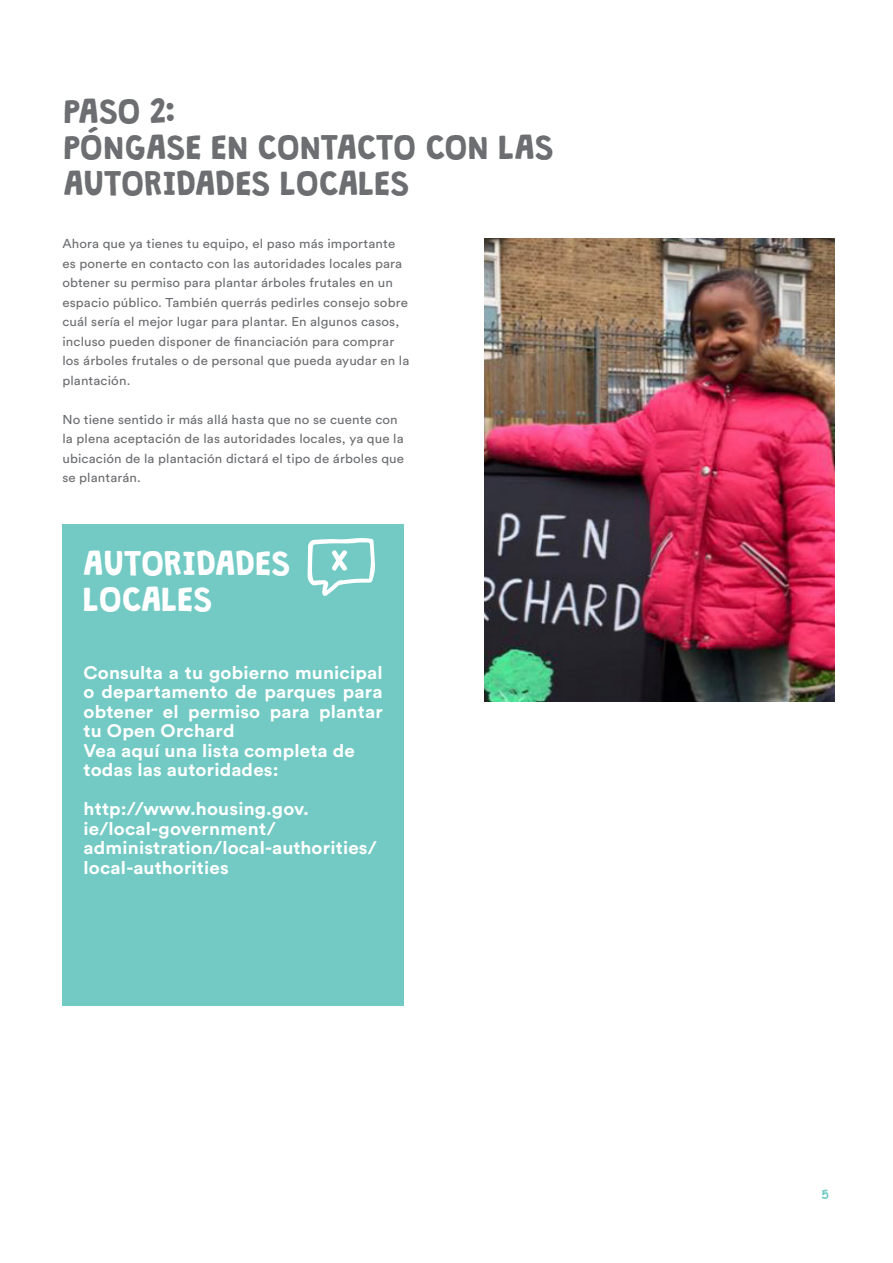
<style>
.page{position:relative;width:893px;height:1263px;background:#fff}
.page>*{position:absolute;margin:0;border:0;box-sizing:border-box;transform-origin:0 0}
.t1{font:30px/36px "Granstander Clean";letter-spacing:-.01em;color:#6d6e71}
.t2{font:30px "Granstander Clean";letter-spacing:-.01em;color:#fff}
.t3{font:700 18px/19.5px "Circular Std";letter-spacing:.01em;color:#fff;scale:1.05 1}
.t4{font:12.75px/19.5px "Circular Std";letter-spacing:.01em;color:#6d6e71;scale:1.05 1}
.t5{font:12px "Granstander Clean";color:#73cac4}
</style>
<div class="page">
<div style="left:62px;top:524px;width:342px;height:482px;background:#73cac4"></div>
<svg style="left:307px;top:538px;width:68px;height:58px"></svg>
<img style="left:485px;top:238px;width:350px;height:464px">
<p class="t1" style="left:64px;top:95px;width:113px">PASO 2:</p>
<p class="t1" style="left:64px;top:131px;width:492px">PÓNGASE EN CONTACTO CON LAS<br>AUTORIDADES LOCALES</p>
<p class="t4" style="left:62px;top:234px;width:332px">Ahora que ya tienes tu equipo, el paso más importante es ponerte en contacto con las autoridades locales para obtener su permiso para plantar árboles frutales en un espacio público. También querrás pedirles consejo sobre cuál sería el mejor lugar para plantar. En algunos casos, incluso pueden disponer de financiación para comprar los árboles frutales o de personal que pueda ayudar en la plantación.</p>
<p class="t4" style="left:62px;top:410px;width:327px">No tiene sentido ir más allá hasta que no se cuente con la plena aceptación de las autoridades locales, ya que la ubicación de la plantación dictará el tipo de árboles que se plantarán.</p>
<p class="t2" style="left:84px;top:547px;width:209px">AUTORIDADES</p>
<p class="t2" style="left:84px;top:583px;width:131px">LOCALES</p>
<p class="t3" style="left:84px;top:662px;width:286px;text-align:justify">Consulta a tu gobierno municipal o departamento de parques para obtener el permiso para plantar tu Open Orchard</p>
<p class="t3" style="left:84px;top:740px;width:260px">Vea aquí una lista completa de todas las autoridades:</p>
<p class="t3" style="left:84px;top:799px;width:281px">http://www.housing.gov. ie/local-government/ administration/local-authorities/ local-authorities</p>
<p class="t5" style="left:822px;top:1188px;width:9px">5</p>
</div>
